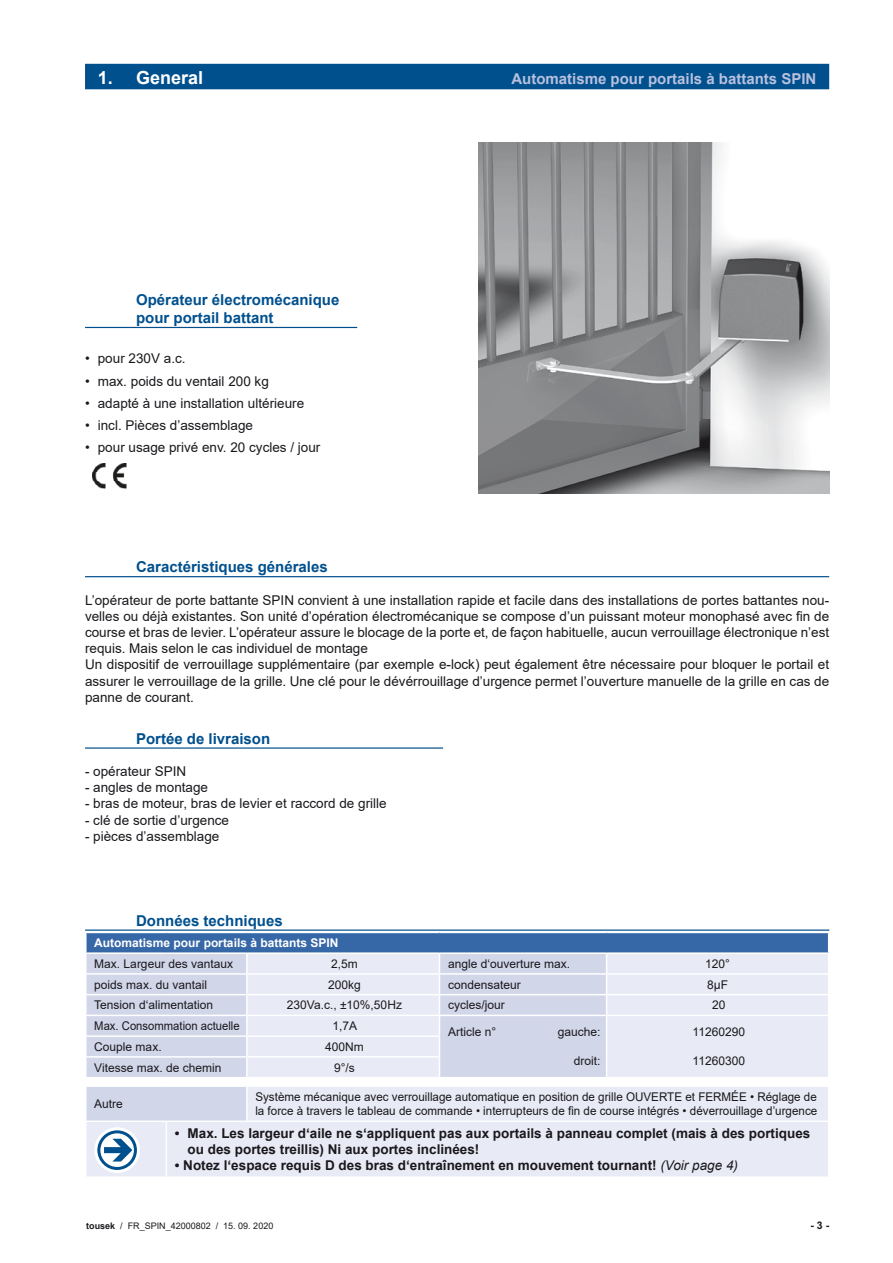
<style>
.page{position:relative;width:893px;height:1263px;background:#fff}
.page>*{position:absolute;margin:0;border:0;box-sizing:border-box;transform-origin:0 0}
.t1{font:700 18px "Arial";color:#fff}
.t2{font:700 15px/18px "Arial";color:#00508e}
.t3{font:700 15px "Arial";color:#b8c0dd}
.t4{font:700 15px "Arial";color:#004f8d}
.t5{font:13.5px/16.2px "Arial";color:#1a181c}
.t6{font:700 13.5px/16.2px "Arial";color:#1a181c}
.t7{font:12px/14.4px "Arial";color:#1a181c}
.t8{font:700 12px "Arial";color:#fff}
.t9{font:12px "Arial";color:#1a181c;scale:.94 1}
.t10{font:700 10.5px "Arial";color:#1a181c}
.t11{font:9px "Arial";color:#1a181c}
.s1{font-weight:400;font-style:italic}
.s2{font-weight:700}
</style>
<div class="page">
<hr style="left:85px;top:327px;width:272px;height:1px;background:#00508e">
<img style="left:93px;top:464px;width:34px;height:24px">
<img style="left:478px;top:142px;width:351px;height:351px">
<hr style="left:85px;top:576px;width:744px;height:1px;background:#00508e">
<hr style="left:85px;top:747px;width:358px;height:2px;background:#00508e">
<div style="left:85px;top:64px;width:744px;height:25px;background:#00508e"></div>
<hr style="left:85px;top:929px;width:744px;height:2px;background:#00508e">
<svg style="left:87px;top:1087px;width:741px;height:89px;background:#e6e8f4"></svg>
<svg style="left:86px;top:933px;width:743px;height:144px;background:#c9d2e6"></svg>
<hr style="left:246px;top:1087px;width:2px;height:33px;background:#fff">
<hr style="left:85px;top:1120px;width:81px;height:2px;background:#fff">
<hr style="left:166px;top:1120px;width:81px;height:2px;background:#fff">
<hr style="left:166px;top:1122px;width:1px;height:54px;background:#fff">
<hr style="left:247px;top:1120px;width:192px;height:2px;background:#fff">
<hr style="left:439px;top:1120px;width:168px;height:2px;background:#fff">
<hr style="left:607px;top:1120px;width:222px;height:2px;background:#fff">
<svg style="left:96px;top:1129px;width:42px;height:42px"></svg>
<div style="left:94px;top:1127px;width:46px;height:46px;border:3px solid #fff;border-radius:50%"></div>
<div style="left:97px;top:1130px;width:40px;height:40px;border:3px solid #00508e;border-radius:50%"></div>
<svg style="left:104px;top:1139px;width:28px;height:22px"></svg>
<h1 class="t1" style="left:98px;top:65px;width:107px">1. General</h1>
<p class="t3" style="left:511px;top:68px;width:307px">Automatisme pour portails à battants SPIN</p>
<p class="t2" style="left:136px;top:291px;width:205px">Opérateur électromécanique pour portail battant</p>
<p class="t5" style="left:85px;top:350px;width:102px">• pour 230V a.c.</p>
<p class="t5" style="left:85px;top:373px;width:185px">• max. poids du ventail 200 kg</p>
<p class="t5" style="left:85px;top:395px;width:221px">• adapté à une installation ultérieure</p>
<p class="t5" style="left:85px;top:417px;width:170px">• incl. Pièces d’assemblage</p>
<p class="t5" style="left:85px;top:439px;width:237px">• pour usage privé env. 20 cycles / jour</p>
<p class="t2" style="left:136px;top:558px;width:193px">Caractéristiques générales</p>
<p class="t5" style="left:85px;top:592px;width:746px">L’opérateur de porte battante SPIN convient à une installation rapide et facile dans des installations de portes battantes nou&shy;velles ou déjà existantes. Son unité d’opération électromécanique se compose d’un puissant moteur monophasé avec fin de course et bras de levier. L’opérateur assure le blocage de la porte et, de façon habituelle, aucun verrouillage électronique n’est requis. Mais selon le cas individuel de montage<br>Un dispositif de verrouillage supplémentaire (par exemple e-lock) peut également être nécessaire pour bloquer le portail et assurer le verrouillage de la grille. Une clé pour le dévérrouillage d’urgence permet l’ouverture manuelle de la grille en cas de panne de courant.</p>
<p class="t4" style="left:136px;top:728px;width:136px">Portée de livraison</p>
<p class="t5" style="left:85px;top:763px;width:103px">- opérateur SPIN</p>
<p class="t5" style="left:85px;top:779px;width:125px">- angles de montage</p>
<p class="t5" style="left:85px;top:795px;width:303px">- bras de moteur, bras de levier et raccord de grille</p>
<p class="t5" style="left:85px;top:812px;width:146px">- clé de sortie d’urgence</p>
<p class="t5" style="left:85px;top:828px;width:136px">- pièces d’assemblage</p>
<p class="t2" style="left:136px;top:911px;width:148px">Données techniques</p>
<p class="t8" style="left:94px;top:934px;width:246px">Automatisme pour portails à battants SPIN</p>
<p class="t7" style="left:94px;top:956px;width:140px">Max. Largeur des vantaux</p>
<p class="t7" style="left:331px;top:956px;width:28px">2,5m</p>
<p class="t7" style="left:448px;top:956px;width:124px">angle d‘ouverture max.</p>
<p class="t7" style="left:705px;top:956px;width:26px">120°</p>
<p class="t7" style="left:94px;top:977px;width:114px">poids max. du vantail</p>
<p class="t7" style="left:328px;top:977px;width:34px">200kg</p>
<p class="t7" style="left:448px;top:977px;width:74px">condensateur</p>
<p class="t7" style="left:707px;top:977px;width:22px">8µF</p>
<p class="t7" style="left:94px;top:998px;width:120px">Tension d‘alimentation</p>
<p class="t7" style="left:287px;top:998px;width:117px">230Va.c., ±10%,50Hz</p>
<p class="t7" style="left:448px;top:998px;width:58px">cycles/jour</p>
<p class="t7" style="left:712px;top:998px;width:15px">20</p>
<p class="t9" style="left:94px;top:1018px;width:156px">Max. Consommation actuelle</p>
<p class="t7" style="left:332px;top:1019px;width:26px">1,7A</p>
<p class="t7" style="left:448px;top:1025px;width:50px">Article n°</p>
<p class="t7" style="left:558px;top:1025px;width:44px">gauche:</p>
<p class="t7" style="left:574px;top:1054px;width:28px">droit:</p>
<p class="t7" style="left:693px;top:1025px;width:54px">11260290</p>
<p class="t7" style="left:693px;top:1054px;width:54px">11260300</p>
<p class="t7" style="left:94px;top:1039px;width:69px">Couple max.</p>
<p class="t7" style="left:325px;top:1039px;width:40px">400Nm</p>
<p class="t7" style="left:94px;top:1060px;width:129px">Vitesse max. de chemin</p>
<p class="t7" style="left:334px;top:1060px;width:22px">9°/s</p>
<p class="t7" style="left:94px;top:1096px;width:30px">Autre</p>
<p class="t7" style="left:255px;top:1089px;width:563px">Système mécanique avec verrouillage automatique en position de grille OUVERTE et FERMÉE • Réglage de la force à travers le tableau de commande • interrupteurs de fin de course intégrés • déverrouillage d’urgence</p>
<p class="t6" style="left:188px;top:1125px;width:624px;text-indent:-13px">• Max. Les largeur d‘aile ne s‘appliquent pas aux portails à panneau complet (mais à des portiques ou des portes treillis) Ni aux portes inclinées!</p>
<p class="t6" style="left:175px;top:1158px;width:565px">• Notez l‘espace requis D des bras d‘entraînement en mouvement tournant! <span class="s1">(Voir page 4)</span></p>
<p class="t11" style="left:86px;top:1219px;width:189px"><span class="s2">tousek</span> / FR_SPIN_42000802 / 15. 09. 2020</p>
<p class="t10" style="left:810px;top:1218px;width:20px">-3-</p>
</div>
